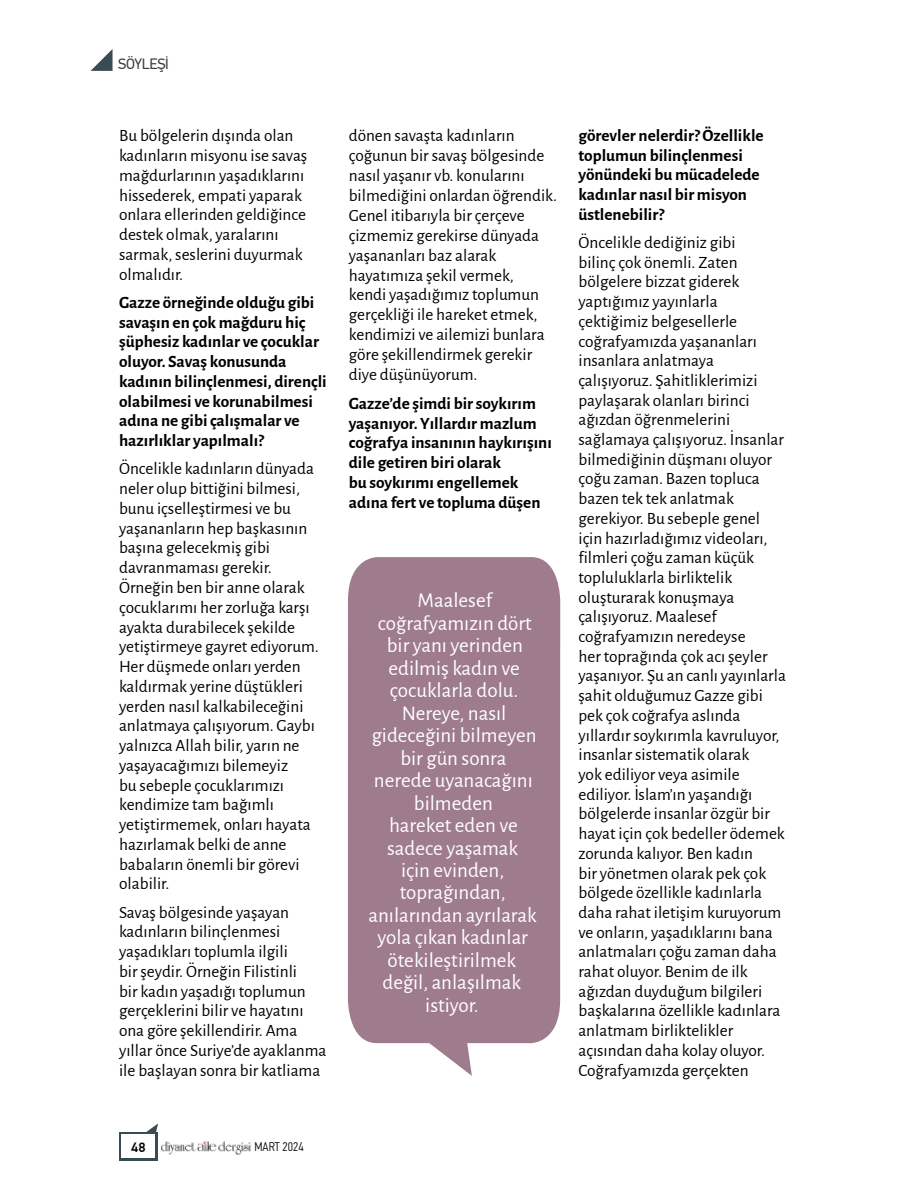
<style>
.page{position:relative;width:906px;height:1195px;background:#fff}
.page>*{position:absolute;margin:0;border:0;box-sizing:border-box;transform-origin:0 0}
.t1{font:21px/22.5px "Alegreya Sans";color:#fff;text-align:center}
.t2{font:17.25px/19.6px "Alegreya Sans";color:#000}
.t3{font:700 17.25px/19.8px "Alegreya Sans";color:#000}
.t4{font:15px "PF Din Text Pro";letter-spacing:-.025em;color:#3c3c3b}
.t5{font:500 13.5px "PF Din Text Pro";color:#000}
.t6{font:300 12.45px "PF Din Text Cond Pro";color:#000}
</style>
<div class="page">
<img style="left:161px;top:1140px;width:90px;height:15px">
<svg style="left:91px;top:49px;width:21px;height:22px"></svg>
<div style="left:348px;top:557px;width:212px;height:486px;background:#9f7b8e"></div>
<svg style="left:424px;top:1039px;width:48px;height:37px"></svg>
<div style="left:119px;top:1132px;width:39px;height:29px;background:#3a4c53"></div>
<div style="left:122px;top:1134px;width:33px;height:24px;background:#fff"></div>
<svg style="left:146px;top:1123px;width:12px;height:9px"></svg>
<p class="t4" style="left:118px;top:55px;width:52px">SÖYLEŞİ</p>
<p class="t2" style="left:119px;top:125px;width:190px">Bu bölgelerin dışında olan kadınların misyonu ise savaş mağdurlarının yaşadıklarını hissederek, empati yaparak onlara ellerinden geldiğince destek olmak, yaralarını sarmak, seslerini duyurmak olmalıdır.</p>
<p class="t3" style="left:119px;top:291px;width:209px">Gazze örneğinde olduğu gibi savaşın en çok mağduru hiç şüphesiz kadınlar ve çocuklar oluyor. Savaş konusunda kadının bilinçlenmesi, dirençli olabilmesi ve korunabilmesi adına ne gibi çalışmalar ve hazırlıklar yapılmalı?</p>
<p class="t2" style="left:119px;top:458px;width:201px">Öncelikle kadınların dünyada neler olup bittiğini bilmesi, bunu içselleştirmesi ve bu yaşananların hep başkasının başına gelecekmiş gibi davranmaması gerekir.<br>Örneğin ben bir anne olarak çocuklarımı her zorluğa karşı ayakta durabilecek şekilde yetiştirmeye gayret ediyorum.<br>Her düşmede onları yerden kaldırmak yerine düştükleri yerden nasıl kalkabileceğini anlatmaya çalışıyorum. Gaybı yalnızca Allah bilir, yarın ne yaşayacağımızı bilemeyiz<br>bu sebeple çocuklarımızı kendimize tam bağımlı yetiştirmemek, onları hayata hazırlamak belki de anne babaların önemli bir görevi olabilir.</p>
<p class="t2" style="left:119px;top:901px;width:209px">Savaş bölgesinde yaşayan kadınların bilinçlenmesi yaşadıkları toplumla ilgili<br>bir şeydir. Örneğin Filistinli<br>bir kadın yaşadığı toplumun gerçeklerini bilir ve hayatını ona göre şekillendirir. Ama yıllar önce Suriye’de ayaklanma ile başlayan sonra bir katliama</p>
<p class="t2" style="left:349px;top:125px;width:210px">dönen savaşta kadınların çoğunun bir savaş bölgesinde nasıl yaşanır vb. konularını bilmediğini onlardan öğrendik.<br>Genel itibarıyla bir çerçeve çizmemiz gerekirse dünyada yaşananları baz alarak hayatımıza şekil vermek,<br>kendi yaşadığımız toplumun gerçekliği ile hareket etmek, kendimizi ve ailemizi bunlara göre şekillendirmek gerekir diye düşünüyorum.</p>
<p class="t3" style="left:349px;top:392px;width:205px">Gazze’de şimdi bir soykırım yaşanıyor. Yıllardır mazlum coğrafya insanının haykırışını dile getiren biri olarak<br>bu soykırımı engellemek adına fert ve topluma düşen</p>
<p class="t1" style="left:368px;top:588px;width:170px">Maalesef coğrafyamızın dört bir yanı yerinden edilmiş kadın ve çocuklarla dolu.<br>Nereye, nasıl gideceğini bilmeyen bir gün sonra nerede uyanacağını bilmeden<br>hareket eden ve sadece yaşamak<br>için evinden, toprağından, anılarından ayrılarak yola çıkan kadınlar ötekileştirilmek değil, anlaşılmak istiyor.</p>
<p class="t3" style="left:578px;top:124px;width:187px">görevler nelerdir? Özellikle toplumun bilinçlenmesi yönündeki bu mücadelede kadınlar nasıl bir misyon üstlenebilir?</p>
<p class="t2" style="left:578px;top:232px;width:209px">Öncelikle dediğiniz gibi<br>bilinç çok önemli. Zaten bölgelere bizzat giderek yaptığımız yayınlarla çektiğimiz belgesellerle coğrafyamızda yaşananları insanlara anlatmaya çalışıyoruz. Şahitliklerimizi paylaşarak olanları birinci ağızdan öğrenmelerini sağlamaya çalışıyoruz. İnsanlar bilmediğinin düşmanı oluyor çoğu zaman. Bazen topluca bazen tek tek anlatmak gerekiyor. Bu sebeple genel için hazırladığımız videoları, filmleri çoğu zaman küçük topluluklarla birliktelik oluşturarak konuşmaya çalışıyoruz. Maalesef coğrafyamızın neredeyse<br>her toprağında çok acı şeyler yaşanıyor. Şu an canlı yayınlarla şahit olduğumuz Gazze gibi pek çok coğrafya aslında yıllardır soykırımla kavruluyor, insanlar sistematik olarak<br>yok ediliyor veya asimile ediliyor. İslam’ın yaşandığı bölgelerde insanlar özgür bir hayat için çok bedeller ödemek zorunda kalıyor. Ben kadın<br>bir yönetmen olarak pek çok bölgede özellikle kadınlarla daha rahat iletişim kuruyorum ve onların, yaşadıklarını bana anlatmaları çoğu zaman daha rahat oluyor. Benim de ilk ağızdan duyduğum bilgileri başkalarına özellikle kadınlara anlatmam birliktelikler açısından daha kolay oluyor.<br>Coğrafyamızda gerçekten</p>
<p class="t5" style="left:131px;top:1139px;width:16px">48</p>
<p class="t6" style="left:254px;top:1140px;width:51px">MART 2024</p>
</div>
